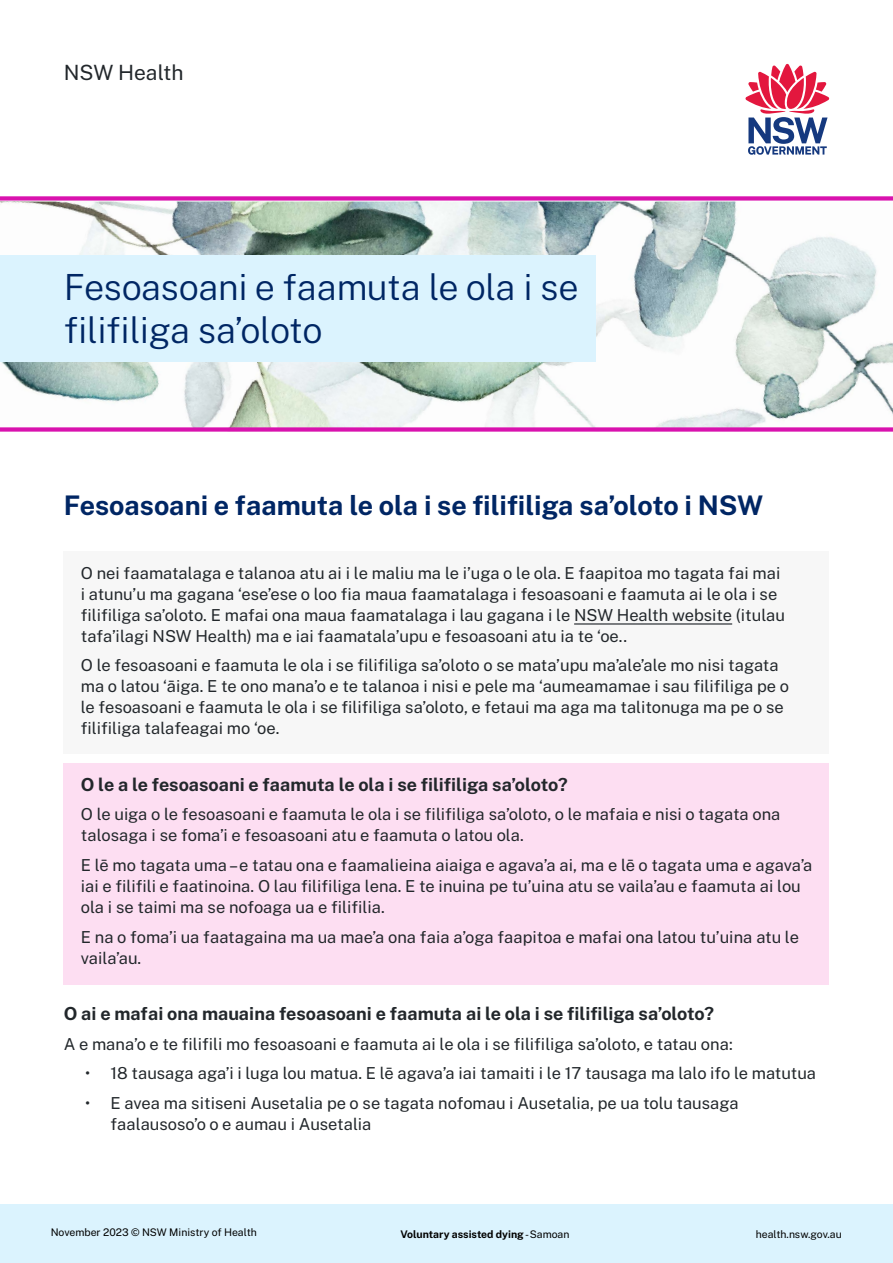
<style>
.page{position:relative;width:893px;height:1263px;background:#fff}
.page>*{position:absolute;margin:0;border:0;box-sizing:border-box;transform-origin:0 0}
.t1{font:300 36px/43.2px "Public Sans";letter-spacing:-.01em;color:#002664}
.t2{font:700 27px "Public Sans";color:#002664}
.t3{font:21px "Public Sans";letter-spacing:-.005em;color:#22272b}
.H3_indent{font:700 18px "Public Sans";color:#22272b}
.Body_indent{font:16.5px/21px "Public Sans";color:#22272b}
.Body{font:16.5px "Public Sans";color:#22272b}
.t4{font:10.5px "Public Sans";color:#000}
.t5{font:700 10.5px "Public Sans";color:#000}
.s1{font-weight:400}
</style>
<div class="page">
<img style="left:0;top:202px;width:893px;height:225px">
<div style="left:0;top:1204px;width:893px;height:59px;background:#dbf3fe"></div>
<svg style="left:745px;top:64px;width:84px;height:91px"></svg>
<div style="left:0;top:427px;width:893px;height:5px;background:#d912ae"></div>
<div style="left:0;top:196px;width:893px;height:5px;background:#d912ae"></div>
<div style="left:64px;top:763px;width:765px;height:221px;background:#fddef2"></div>
<div style="left:64px;top:551px;width:765px;height:202px;background:#f7f7f7"></div>
<hr style="left:574px;top:623px;width:158px;height:1px;background:#22272b">
<div style="left:0;top:256px;width:595px;height:106px;background:#dbf3fe"></div>
<p class="t3" style="left:64px;top:57px;width:121px">NSW Health</p>
<h1 class="t1" style="left:64px;top:263px;width:516px">Fesoasoani e faamuta le ola i se filifiliga sa’oloto</h1>
<h2 class="t2" style="left:64px;top:486px;width:701px">Fesoasoani e faamuta le ola i se filifiliga sa’oloto i NSW</h2>
<p class="Body_indent" style="left:81px;top:561px;width:706px">O nei faamatalaga e talanoa atu ai i le maliu ma le i’uga o le ola. E faapitoa mo tagata fai mai i atunu’u ma gagana ‘ese’ese o loo fia maua faamatalaga i fesoasoani e faamuta ai le ola i se filifiliga sa’oloto. E mafai ona maua faamatalaga i lau gagana i le NSW Health website (itulau tafa’ilagi NSW Health) ma e iai faamatala’upu e fesoasoani atu ia te ‘oe..</p>
<p class="Body_indent" style="left:81px;top:654px;width:710px">O le fesoasoani e faamuta le ola i se filifiliga sa’oloto o se mata’upu ma’ale’ale mo nisi tagata ma o latou ‘āiga. E te ono mana’o e te talanoa i nisi e pele ma ‘aumeamamae i sau filifiliga pe o le fesoasoani e faamuta le ola i se filifiliga sa’oloto, e fetaui ma aga ma talitonuga ma pe o se filifiliga talafeagai mo ‘oe.</p>
<p class="H3_indent" style="left:81px;top:771px;width:488px">O le a le fesoasoani e faamuta le ola i se filifiliga sa’oloto?</p>
<p class="Body_indent" style="left:81px;top:803px;width:701px">O le uiga o le fesoasoani e faamuta le ola i se filifiliga sa’oloto, o le mafaia e nisi o tagata ona talosaga i se foma’i e fesoasoani atu e faamuta o latou ola.</p>
<p class="Body_indent" style="left:81px;top:853px;width:733px">E lē mo tagata uma – e tatau ona e faamalieina aiaiga e agava’a ai, ma e lē o tagata uma e agava’a iai e filifili e faatinoina. O lau filifiliga lena. E te inuina pe tu’uina atu se vaila’au e faamuta ai lou ola i se taimi ma se nofoaga ua e filifilia.</p>
<p class="Body_indent" style="left:81px;top:925px;width:720px">E na o foma’i ua faatagaina ma ua mae’a ona faia a’oga faapitoa e mafai ona latou tu’uina atu le vaila’au.</p>
<h3 class="H3_indent" style="left:64px;top:1000px;width:652px">O ai e mafai ona mauaina fesoasoani e faamuta ai le ola i se filifiliga sa’oloto?</h3>
<p class="Body" style="left:64px;top:1031px;width:670px">A e mana’o e te filifili mo fesoasoani e faamuta ai le ola i se filifiliga sa’oloto, e tatau ona:</p>
<p class="Body_indent" style="left:85px;top:1061px;width:733px">• 18 tausaga aga’i i luga lou matua. E lē agava’a iai tamaiti i le 17 tausaga ma lalo ifo le matutua</p>
<p class="Body_indent" style="left:111px;top:1091px;width:630px;text-indent:-26px">• E avea ma sitiseni Ausetalia pe o se tagata nofomau i Ausetalia, pe ua tolu tausaga faalausoso’o o e aumau i Ausetalia</p>
<p class="t4" style="left:51px;top:1224px;width:208px">November 2023 © NSW Ministry of Health</p>
<p class="t4" style="left:756px;top:1226px;width:87px">health.nsw.gov.au</p>
<p class="t5" style="left:400px;top:1226px;width:171px">Voluntary assisted dying <span class="s1">- Samoan</span></p>
</div>
